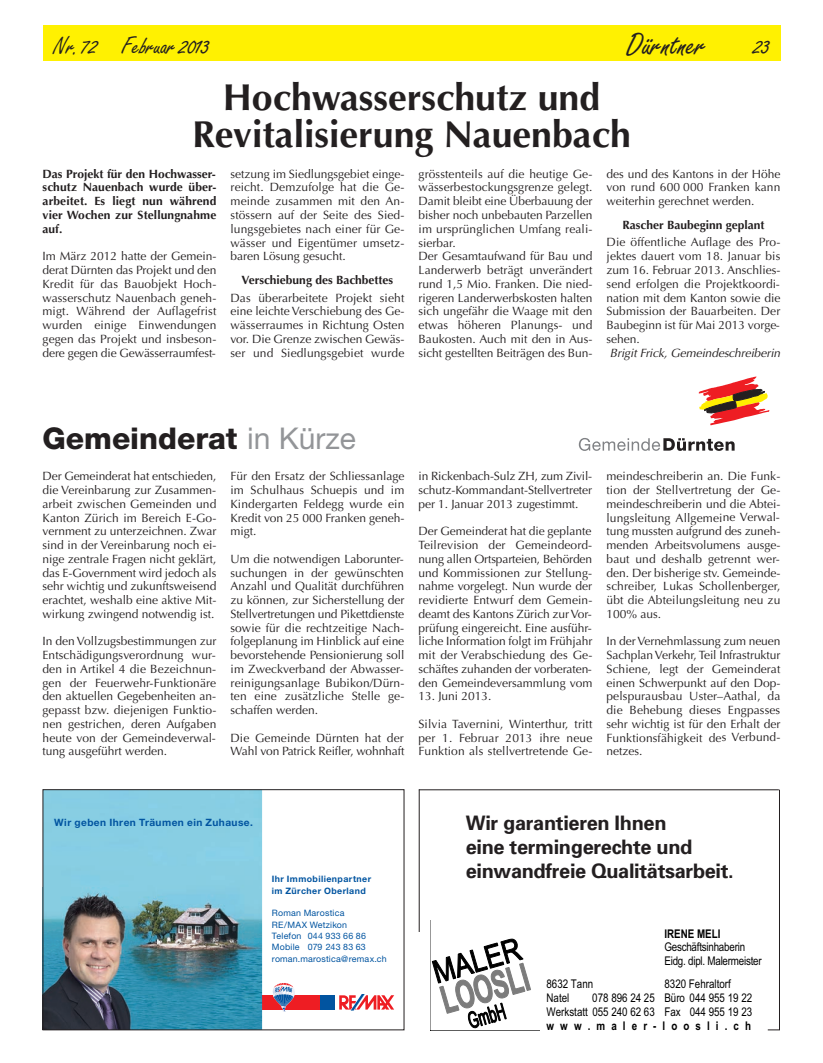
<style>
.page{position:relative;width:823px;height:1063px;background:#fff}
.page>*{position:absolute;margin:0;border:0;box-sizing:border-box;transform-origin:0 0}
.t1{font:700 37.5px/37.5px "Optima";color:#231f20;text-align:center}
.t2{font:32.5px "Freestyle Script";letter-spacing:-.01em;color:#231f20}
.t3{font:800 30px "Helvetica Neue";color:#231f20}
.t4{font:25px "Freestyle Script";letter-spacing:-.01em;color:#231f20}
.t5{font:700 20px/24px "Univers";letter-spacing:-.015em;color:#231f20}
.t6{font:12px/13.8px "Optima";color:#231f20;text-align:justify}
.t7{font:700 12px/13.8px "Optima";color:#231f20;text-align:justify}
.t8{font:12px/13.6px "Arial Narrow OV FKIPFC";letter-spacing:-.005em;color:#000;text-align:right}
.t9{font:italic 12px "Optima";letter-spacing:-.01em;color:#231f20}
.t10{font:12px "Arial Narrow OV EKIPFC,Bold";letter-spacing:.505em;color:#000}
.t11{font:12px "Arial Narrow OV EKIPFC,Bold";color:#000}
.t12{font:700 10.12px "Helvetica Neue";letter-spacing:.04em;color:#0154a0}
.t13{font:8.88px/11.4px "Helvetica Neue";letter-spacing:.02em;color:#0154a0}
.t14{font:700 8.88px/11.4px "Helvetica Neue";letter-spacing:.05em;color:#0154a0}
.s1{font-weight:400;color:#939598}
</style>
<div class="page">
<div style="left:43px;top:25px;width:737px;height:35px;background:#fff101"></div>
<svg style="left:698px;top:377px;width:71px;height:49px"></svg>
<svg style="left:578px;top:438px;width:156px;height:13px"></svg>
<svg style="left:767px;top:1030px;width:12px;height:1px"></svg>
<hr style="left:778px;top:790px;width:1px;height:240px;background:#231f20">
<hr style="left:418px;top:789px;width:360px;height:1px;background:#231f20">
<hr style="left:418px;top:789px;width:1px;height:143px;background:#231f20">
<svg style="left:431px;top:938px;width:100px;height:90px"></svg>
<img style="left:45px;top:791px;width:349px;height:237px">
<div style="left:43px;top:789px;width:361px;height:241px;border:1px solid #231f20"></div>
<h3 class="t4" style="left:53px;top:31px;width:158px">Nr.72 Februar2013</h3>
<h2 class="t2" style="left:626px;top:24px;width:80px">Dürntner</h2>
<h3 class="t4" style="left:752px;top:31px;width:19px">23</h3>
<h1 class="t1" style="left:192px;top:82px;width:440px">Hochwasserschutz und<br>Revitalisierung Nauenbach</h1>
<p class="t7" style="left:42px;top:168px;width:175px">Das Projekt für den Hochwasser&shy;schutz Nauenbach wurde über&shy;arbeitet. Es liegt nun während vier Wochen zur Stellungnahme auf.</p>
<p class="t6" style="left:42px;top:250px;width:175px">Im März 2012 hatte der Gemein&shy;derat Dürnten das Projekt und den Kredit für das Bauobjekt Hoch&shy;wasserschutz Nauenbach geneh&shy;migt. Während der Auflagefrist wurden einige Einwendungen gegen das Projekt und insbeson&shy;dere gegen die Gewässerraumfest-</p>
<p class="t6" style="left:418px;top:168px;width:175px;text-align:left">grösstenteils auf die heutige Ge&shy;wässerbestockungsgrenze gelegt.<br>Damit bleibt eine Überbauung der bisher noch unbebauten Parzellen im ursprünglichen Umfang reali&shy;sierbar.<br>Der Gesamtaufwand für Bau und<br>Landerwerb beträgt unverändert rund 1,5 Mio. Franken. Die nied&shy;rigeren Landerwerbskosten halten sich ungefähr die Waage mit den etwas höheren Planungs- und<br>Baukosten. Auch mit den in Aus&shy;sicht gestellten Beiträgen des Bun-</p>
<p class="t6" style="left:606px;top:168px;width:175px">des und des Kantons in der Höhe von rund 600 000 Franken kann weiterhin gerechnet werden.</p>
<p class="t6" style="left:230px;top:168px;width:175px">setzung im Siedlungsgebiet einge&shy;reicht. Demzufolge hat die Ge&shy;meinde zusammen mit den An&shy;stössern auf der Seite des Sied&shy;lungsgebietes nach einer für Ge&shy;wässer und Eigentümer umsetz&shy;baren Lösung gesucht.</p>
<p class="t7" style="left:241px;top:274px;width:153px">Verschiebung des Bachbettes</p>
<p class="t6" style="left:230px;top:292px;width:175px">Das überarbeitete Projekt sieht eine leichte Verschiebung des Ge&shy;wässerraumes in Richtung Osten vor. Die Grenze zwischen Gewäs&shy;ser und Siedlungsgebiet wurde</p>
<p class="t7" style="left:622px;top:219px;width:143px">Rascher Baubeginn geplant</p>
<p class="t6" style="left:606px;top:237px;width:175px">Die öffentliche Auflage des Pro&shy;jektes dauert vom 18. Januar bis zum 16. Februar 2013. Anschlies&shy;send erfolgen die Projektkoordi&shy;nation mit dem Kanton sowie die Submission der Bauarbeiten. Der Baubeginn ist für Mai 2013 vorge&shy;sehen.</p>
<p class="t9" style="left:609px;top:348px;width:172px">Brigit Frick, Gemeindeschreiberin</p>
<h3 class="t3" style="left:43px;top:428px;width:315px">Gemeinderat <span class="s1">in Kürze</span></h3>
<p class="t6" style="left:42px;top:470px;width:175px">Der Gemeinderat hat entschieden, die Vereinbarung zur Zusammen&shy;arbeit zwischen Gemeinden und Kanton Zürich im Bereich E-Go&shy;vernment zu unterzeichnen. Zwar sind in der Vereinbarung noch ei&shy;nige zentrale Fragen nicht geklärt, das E-Government wird jedoch als sehr wichtig und zukunftsweisend erachtet, weshalb eine aktive Mit&shy;wirkung zwingend notwendig ist.</p>
<p class="t6" style="left:42px;top:635px;width:175px">In denVollzugsbestimmungen zur Entschädigungsverordnung wur&shy;den in Artikel 4 die Bezeichnun&shy;gen der Feuerwehr-Funktionäre den aktuellen Gegebenheiten an&shy;gepasst bzw. diejenigen Funktio&shy;nen gestrichen, deren Aufgaben heute von der Gemeindeverwal&shy;tung ausgeführt werden.</p>
<p class="t6" style="left:230px;top:470px;width:175px">Für den Ersatz der Schliessanlage im Schulhaus Schuepis und im Kindergarten Feldegg wurde ein Kredit von 25 000 Franken geneh&shy;migt.</p>
<p class="t6" style="left:230px;top:553px;width:175px">Um die notwendigen Laborunter&shy;suchungen in der gewünschten Anzahl und Qualität durchführen zu können, zur Sicherstellung der Stellvertretungen und Pikettdienste sowie für die rechtzeitige Nach&shy;folgeplanung im Hinblick auf eine bevorstehende Pensionierung soll im Zweckverband der Abwasser&shy;reinigungsanlage Bubikon/Dürn&shy;ten eine zusätzliche Stelle ge&shy;schaffen werden.</p>
<p class="t6" style="left:230px;top:732px;width:175px">Die Gemeinde Dürnten hat der<br>Wahl von Patrick Reifler, wohnhaft</p>
<p class="t6" style="left:418px;top:470px;width:175px">in Rickenbach-Sulz ZH, zum Zivil&shy;schutz-Kommandant-Stellvertreter per 1. Januar 2013 zugestimmt.</p>
<p class="t6" style="left:418px;top:525px;width:175px">Der Gemeinderat hat die geplante Teilrevision der Gemeindeord&shy;nung allen Ortsparteien, Behörden und Kommissionen zur Stellung&shy;nahme vorgelegt. Nun wurde der revidierte Entwurf dem Gemein&shy;deamt des Kantons Zürich zurVor&shy;prüfung eingereicht. Eine ausführ&shy;liche Information folgt im Frühjahr mit der Verabschiedung des Ge&shy;schäftes zuhanden der vorberaten&shy;den Gemeindeversammlung vom</p>
<p class="t6" style="left:418px;top:690px;width:75px">13. Juni 2013.</p>
<p class="t6" style="left:418px;top:718px;width:175px">Silvia Tavernini, Winterthur, tritt per 1. Februar 2013 ihre neue Funktion als stellvertretende Ge-</p>
<p class="t6" style="left:606px;top:470px;width:175px">meindeschreiberin an. Die Funk&shy;tion der Stellvertretung der Ge&shy;meindeschreiberin und die Abtei&shy;lungsleitung Allgemeine Verwal&shy;tung mussten aufgrund des zuneh&shy;menden Arbeitsvolumens ausge&shy;baut und deshalb getrennt wer&shy;den. Der bisherige stv. Gemeinde&shy;schreiber, Lukas Schollenberger, übt die Abteilungsleitung neu zu 100% aus.</p>
<p class="t6" style="left:606px;top:635px;width:175px">In derVernehmlassung zum neuen SachplanVerkehr, Teil Infrastruktur Schiene, legt der Gemeinderat einen Schwerpunkt auf den Dop&shy;pelspurausbau Uster–Aathal, da die Behebung dieses Engpasses sehr wichtig ist für den Erhalt der Funktionsfähigkeit des Verbund&shy;netzes.</p>
<p class="t12" style="left:54px;top:817px;width:200px">Wir geben Ihren Träumen ein Zuhause.</p>
<p class="t14" style="left:272px;top:873px;width:101px">Ihr Immobilienpartner im Zürcher Oberland</p>
<p class="t13" style="left:272px;top:908px;width:116px">Roman Marostica<br>RE/MAX Wetzikon<br>Telefon 044 933 66 86<br>Mobile 079 243 83 63 roman.marostica@remax.ch</p>
<h3 class="t5" style="left:465px;top:811px;width:269px">Wir garantieren Ihnen<br>eine termingerechte und einwandfreie Qualitätsarbeit.</h3>
<p class="t11" style="left:664px;top:926px;width:58px">IRENE MELI</p>
<p class="t8" style="left:664px;top:954px;width:99px">Eidg. dipl. Malermeister</p>
<p class="t8" style="left:664px;top:940px;width:82px">Geschäftsinhaberin</p>
<p class="t8" style="left:546px;top:977px;width:48px">8632 Tann</p>
<p class="t8" style="left:664px;top:977px;width:68px">8320 Fehraltorf</p>
<p class="t8" style="left:546px;top:991px;width:24px">Natel</p>
<p class="t8" style="left:546px;top:991px;width:207px">078 896 24 25 Büro 044 955 19 22<br>Werkstatt 055 240 62 63 Fax 044 955 19 23</p>
<p class="t10" style="left:546px;top:1018px;width:206px">www.maler-loosli.ch</p>
</div>
